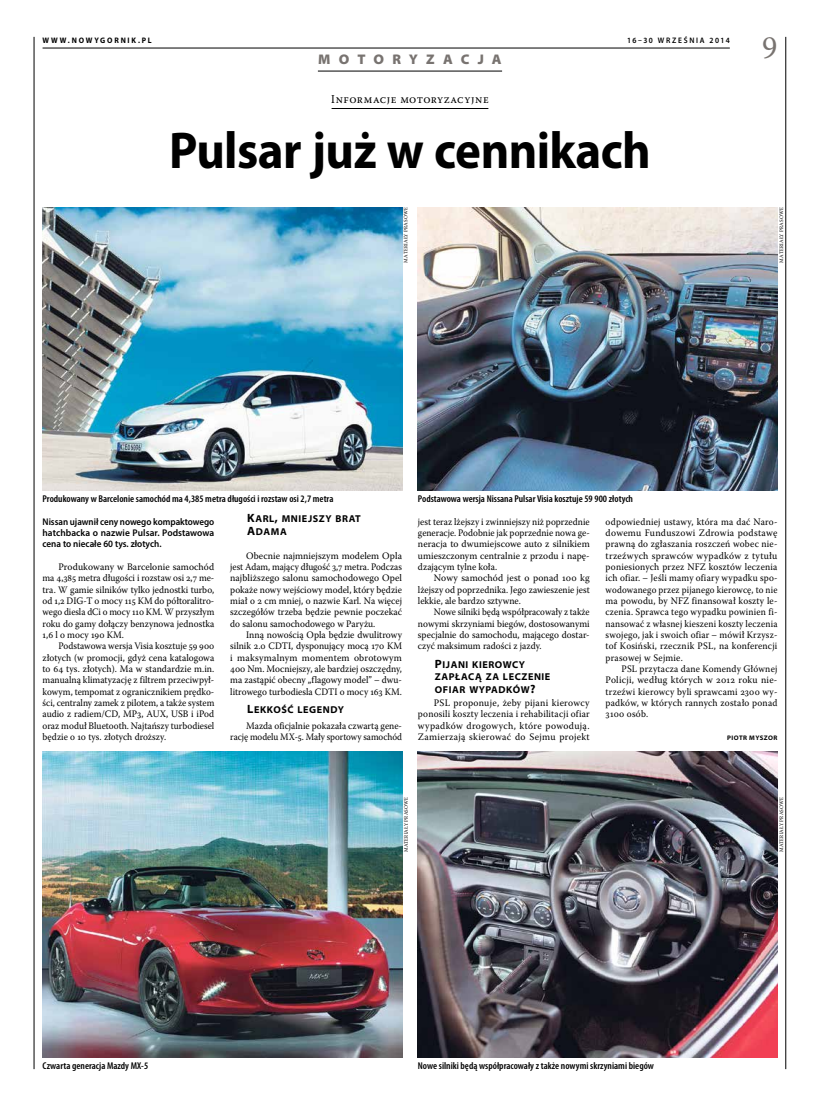
<style>
.page{position:relative;width:820px;height:1106px;background:#fff}
.page>*{position:absolute;margin:0;border:0;box-sizing:border-box;transform-origin:0 0}
.t1{font:700 52px "Myriad Pro";letter-spacing:-.015em;color:#000;scale:.94 1}
.t2{font:32px "Warnock Pro";color:#787370;scale:.94 1}
.t3{font:900 semi-expanded 14px "Myriad Pro";letter-spacing:.615em;color:#787370;scale:.94 1}
.t4{font:12px "Warnock Pro";letter-spacing:.05em;color:#000;scale:.94 1}
.t5{font:10px/12.3px "Myriad Pro Bold Semi Ext SC830";letter-spacing:.06em;color:#000;scale:.94 1}
.t6{font:9.9px/11.3px "Warnock Pro";letter-spacing:.005em;color:#000;text-align:justify;scale:.94 1}
.t7{font:9.9px/11.3px "Warnock Pro";letter-spacing:.005em;color:#000;text-align:justify;scale:.93 1}
.t8{font:9.9px/11.3px "Warnock Pro";letter-spacing:.005em;color:#000;text-align:justify}
.t9{font:9.9px/11.3px "Warnock Pro";letter-spacing:.005em;color:#000;text-align:justify;scale:.96 1}
.t10{font:600 condensed 9.9px "Myriad Pro";color:#000;scale:1.04 1}
.t11{font:9.9px/11.3px "Warnock Pro";letter-spacing:.005em;color:#000;text-align:justify;scale:.95 1}
.t12{font:9.9px/11.3px "Warnock Pro";letter-spacing:.005em;color:#000;text-align:justify;scale:.92 1}
.t13{font:600 9.7px/11.3px "Myriad Pro";color:#000;text-align:justify;scale:.93 1}
.t14{font:600 8px "Myriad Pro";letter-spacing:.225em;color:#000;scale:.94 1}
.t15{font:700 8px "Myriad Pro";letter-spacing:.235em;color:#000;scale:.94 1}
.t16{font:700 semi-expanded 6.6px "Myriad Pro";letter-spacing:.07em;color:#000;scale:.94 1}
.t17{font:5.3px "Warnock Pro";letter-spacing:.025em;color:#000;scale:.94 1}
.s1{font-size:12px}
</style>
<div class="page">
<hr style="left:34px;top:37px;width:1px;height:1032px;background:#000">
<hr style="left:785px;top:37px;width:1px;height:1032px;background:#000">
<hr style="left:43px;top:48px;width:686px;height:1px;background:#000">
<hr style="left:318px;top:71px;width:184px;height:1px;background:#000">
<hr style="left:331px;top:108px;width:157px;height:1px;background:#000">
<img style="left:43px;top:207px;width:359px;height:283px">
<img style="left:43px;top:751px;width:359px;height:306px">
<img style="left:418px;top:207px;width:359px;height:283px">
<img style="left:418px;top:751px;width:359px;height:306px">
<p class="t15" style="left:43px;top:35px;width:117px">WWW.NOWYGORNIK.PL</p>
<h3 class="t3" style="left:318px;top:51px;width:196px">MOTORYZACJA</h3>
<p class="t14" style="left:626px;top:35px;width:111px">16–30 WRZEŚNIA 2014</p>
<h2 class="t2" style="left:762px;top:28px;width:18px">9</h2>
<p class="t4" style="left:331px;top:92px;width:169px">Informacje motoryzacyjne</p>
<h1 class="t1" style="left:169px;top:117px;width:514px">Pulsar już w cennikach</h1>
<p class="t17" style="left:402px;top:262px;width:60px;rotate:-90deg">MATERIAŁY PRASOWE</p>
<p class="t17" style="left:777px;top:262px;width:60px;rotate:-90deg">MATERIAŁY PRASOWE</p>
<p class="t10" style="left:43px;top:493px;width:281px">Produkowany w Barcelonie samochód ma 4,385 metra długości i rozstaw osi 2,7 metra</p>
<p class="t13" style="left:43px;top:515px;width:186px">Nissan ujawnił ceny nowego kompaktowego hatchbacka o nazwie Pulsar. Podstawowa cena to niecałe 60 tys. złotych.</p>
<p class="t8" style="left:43px;top:561px;width:173px;text-indent:16px">Produkowany w Barcelonie samochód ma 4,385 metra długości i rozstaw osi 2,7 me&shy;tra. W gamie silników tylko jednostki turbo, od 1,2 DIG-T o mocy 115 KM do półtoralitro&shy;wego diesla dCi o mocy 110 KM. W przyszłym roku do gamy dołączy benzynowa jednostka 1,6 l o mocy 190 KM.</p>
<p class="t7" style="left:43px;top:640px;width:186px;text-indent:16px">Podstawowa wersja Visia kosztuje 59 900 złotych (w promocji, gdyż cena katalogowa to 64 tys. złotych). Ma w standardzie m.in. manualną klimatyzację z filtrem przeciwpył&shy;kowym, tempomat z ogranicznikiem prędko&shy;ści, centralny zamek z pilotem, a także system audio z radiem/CD, MP3, AUX, USB i iPod oraz moduł Bluetooth. Najtańszy turbodiesel będzie o 10 tys. złotych droższy.</p>
<p class="t5" style="left:247px;top:513px;width:122px"><span class="s1">K</span>ARL<span class="s1">,</span> MNIEJSZY BRAT<br><span class="s1">A</span>DAMA</p>
<p class="t9" style="left:230px;top:549px;width:181px;text-indent:16px">Obecnie najmniejszym modelem Opla jest Adam, mający długość 3,7 metra. Podczas najbliższego salonu samochodowego Opel pokaże nowy wejściowy model, który będzie miał o 2 cm mniej, o nazwie Karl. Na więcej szczegółów trzeba będzie pewnie poczekać do salonu samochodowego w Paryżu.</p>
<p class="t11" style="left:230px;top:629px;width:182px;text-indent:16px">Inną nowością Opla będzie dwulitrowy silnik 2.0 CDTI, dysponujący mocą 170 KM i maksymalnym momentem obrotowym 400 Nm. Mocniejszy, ale bardziej oszczędny, ma zastąpić obecny „flagowy model” – dwu&shy;litrowego turbodiesla CDTI o mocy 163 KM.</p>
<p class="t5" style="left:247px;top:704px;width:104px"><span class="s1">L</span>EKKOŚĆ LEGENDY</p>
<p class="t6" style="left:230px;top:719px;width:184px;text-align:right">Mazda oficjalnie pokazała czwartą gene&shy;rację modelu MX-5. Mały sportowy samochód</p>
<p class="t10" style="left:418px;top:493px;width:208px">Podstawowa wersja Nissana Pulsar Visia kosztuje 59 900 złotych</p>
<p class="t7" style="left:418px;top:515px;width:186px">jest teraz lżejszy i zwinniejszy niż poprzednie generacje. Podobnie jak poprzednie nowa ge&shy;neracja to dwumiejscowe auto z silnikiem umieszczonym centralnie z przodu i napę&shy;dzającym tylne koła.</p>
<p class="t8" style="left:418px;top:572px;width:173px;text-indent:16px">Nowy samochód jest o ponad 100 kg lżejszy od poprzednika. Jego zawieszenie jest lekkie, ale bardzo sztywne.</p>
<p class="t12" style="left:418px;top:606px;width:188px;text-indent:16px">Nowe silniki będą współpracowały z także nowymi skrzyniami biegów, dostosowanymi specjalnie do samochodu, mającego dostar&shy;czyć maksimum radości z jazdy.</p>
<p class="t5" style="left:435px;top:658px;width:124px"><span class="s1">P</span>IJANI KIEROWCY<br>ZAPŁACĄ ZA LECZENIE<br>OFIAR WYPADKÓW<span class="s1">?</span></p>
<p class="t8" style="left:418px;top:697px;width:173px;text-indent:16px">PSL proponuje, żeby pijani kierowcy ponosili koszty leczenia i rehabilitacji ofiar wypadków drogowych, które powodują.<br>Zamierzają skierować do Sejmu projekt</p>
<p class="t6" style="left:605px;top:515px;width:184px">odpowiedniej ustawy, która ma dać Naro&shy;dowemu Funduszowi Zdrowia podstawę prawną do zgłaszania roszczeń wobec nie&shy;trzeźwych sprawców wypadków z tytułu poniesionych przez NFZ kosztów leczenia ich ofiar. – Jeśli mamy ofiary wypadku spo&shy;wodowanego przez pijanego kierowcę, to nie ma powodu, by NFZ finansował koszty le&shy;czenia. Sprawca tego wypadku powinien fi&shy;nansować z własnej kieszeni koszty leczenia swojego, jak i swoich ofiar – mówił Krzysz&shy;tof Kosiński, rzecznik PSL, na konferencji prasowej w Sejmie.</p>
<p class="t6" style="left:605px;top:663px;width:184px;text-indent:16px">PSL przytacza dane Komendy Głównej Policji, według których w 2012 roku nie&shy;trzeźwi kierowcy byli sprawcami 2300 wy&shy;padków, w których rannych zostało ponad 3100 osób.</p>
<p class="t16" style="left:727px;top:734px;width:55px">PIOTR MYSZOR</p>
<p class="t10" style="left:43px;top:1060px;width:103px">Czwarta generacja Mazdy MX-5</p>
<p class="t17" style="left:403px;top:852px;width:60px;rotate:-90deg">MATERIAŁY PRASOWE</p>
<p class="t17" style="left:777px;top:852px;width:60px;rotate:-90deg">MATERIAŁY PRASOWE</p>
<p class="t10" style="left:418px;top:1060px;width:228px">Nowe silniki będą współpracowały z także nowymi skrzyniami biegów</p>
</div>
